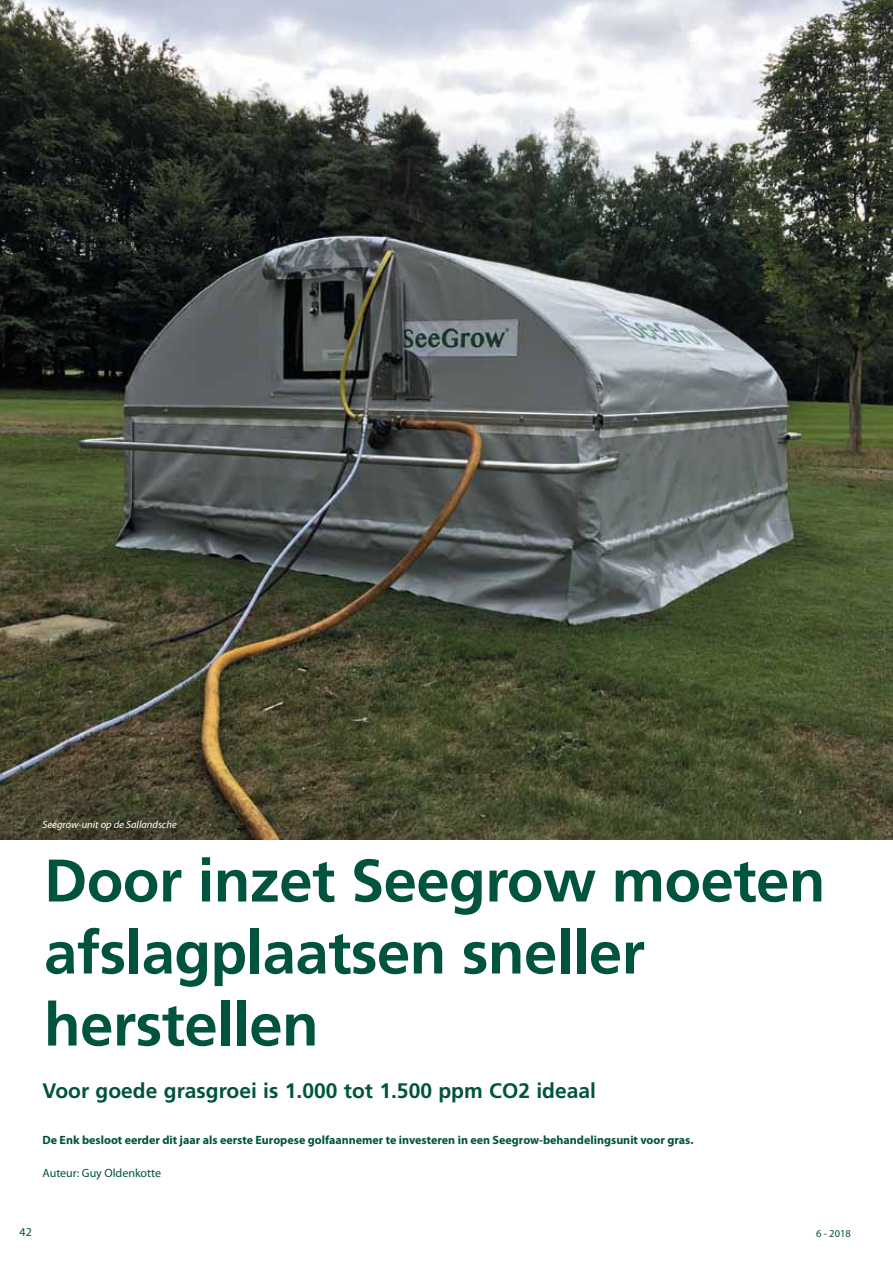
<style>
.page{position:relative;width:893px;height:1263px;background:#fff}
.page>*{position:absolute;margin:0;border:0;box-sizing:border-box;transform-origin:0 0}
.t1{font:700 60px/72px "Frutiger";letter-spacing:-.01em;color:#00533d}
.t2{font:700 21px "Frutiger";color:#00533d}
.t3{font:700 12px "Myriad Pro";color:#00533d}
.t4{font:12px "Myriad Pro";color:#00533d}
.t5{font:italic 10.5px "Myriad Pro";color:#fff}
.t6{font:10.5px "Myriad Pro";color:#00533d}
</style>
<div class="page">
<img style="left:0;top:0;width:893px;height:840px">
<p class="t5" style="left:43px;top:818px;width:136px">Seegrow-unit op de Sallandsche</p>
<h1 class="t1" style="left:44px;top:844px;width:783px">Door inzet Seegrow moeten afslagplaatsen sneller herstellen</h1>
<h2 class="t2" style="left:43px;top:1078px;width:555px">Voor goede grasgroei is 1.000 tot 1.500 ppm CO2 ideaal</h2>
<p class="t3" style="left:43px;top:1132px;width:652px">De Enk besloot eerder dit jaar als eerste Europese golfaannemer te investeren in een Seegrow-behandelingsunit voor gras.</p>
<p class="t4" style="left:43px;top:1166px;width:120px">Auteur: Guy Oldenkotte</p>
<p class="t4" style="left:20px;top:1224px;width:14px">42</p>
<p class="t6" style="left:816px;top:1227px;width:36px">6 - 2018</p>
</div>
